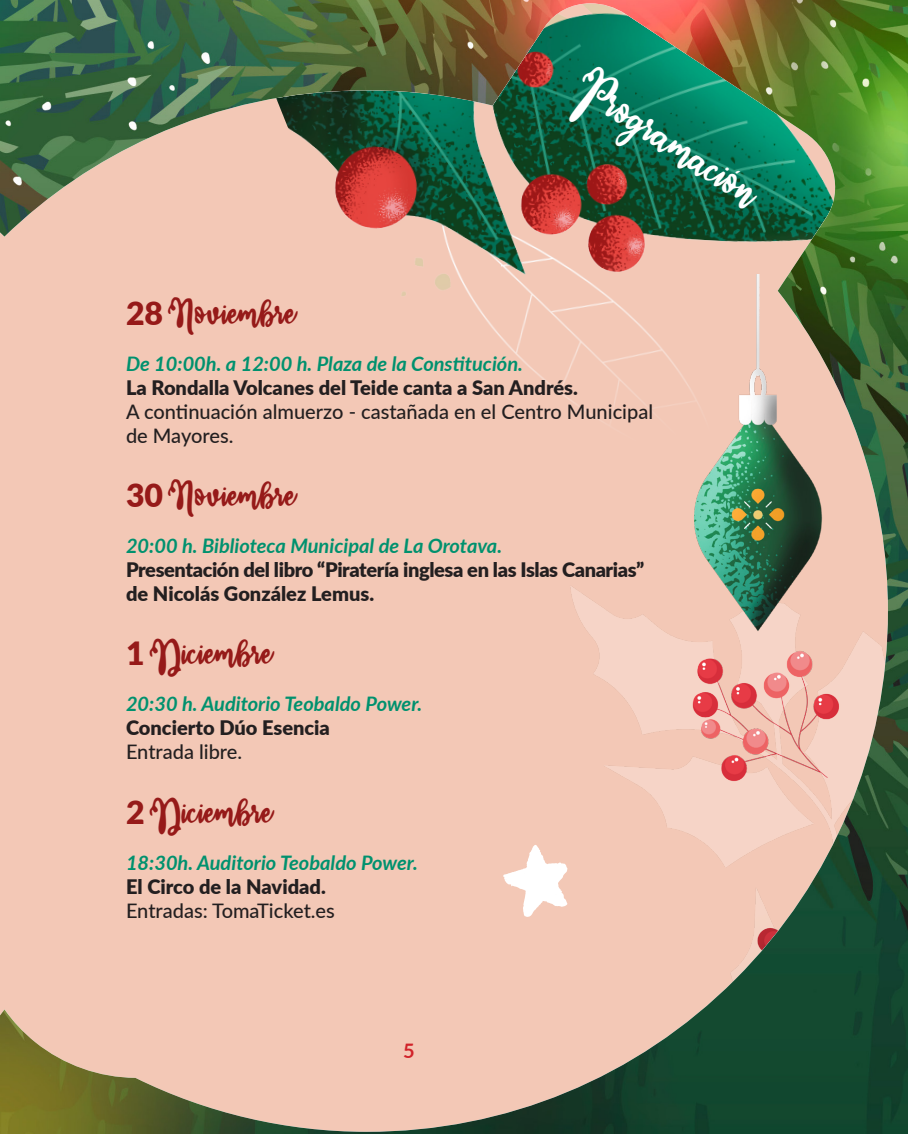
<style>
.page{position:relative;width:908px;height:1134px;background:#fff}
.page>*{position:absolute;margin:0;border:0;box-sizing:border-box;transform-origin:0 0}
.t1{font:26.6px "Calligraphy Stye";color:#fff}
.t2{font:22px "Calligraphy Stye";color:#961a19}
.t3{font:900 20px/24px "Lato";letter-spacing:-.005em;color:#231f20}
.t4{font:italic 700 20px "Lato";color:#00916e}
.t5{font:500 20px/24px "Lato";color:#231f20}
.t6{font:700 20px "Lato";color:#d1232a}
.s1{font-family:"Lato";font-weight:900;font-size:32px}
</style>
<div class="page">
<img style="left:0;top:0;width:907px;height:1134px">
<h1 class="t1" style="left:586px;top:72px;width:210px;rotate:33deg">Programación</h1>
<p class="t2" style="left:126px;top:302px;width:171px"><span class="s1">28</span> Noviembre</p>
<p class="t4" style="left:126px;top:349px;width:398px">De 10:00h. a 12:00 h. Plaza de la Constitución.</p>
<p class="t3" style="left:126px;top:374px;width:453px">La Rondalla Volcanes del Teide canta a San Andrés.</p>
<p class="t5" style="left:126px;top:398px;width:528px">A continuación almuerzo - castañada en el Centro Municipal de Mayores.</p>
<p class="t2" style="left:126px;top:484px;width:171px"><span class="s1">30</span> Noviembre</p>
<p class="t4" style="left:126px;top:531px;width:377px">20:00 h. Biblioteca Municipal de La Orotava.</p>
<p class="t3" style="left:126px;top:557px;width:519px">Presentación del libro “Piratería inglesa en las Islas Canarias” de Nicolás González Lemus.</p>
<p class="t2" style="left:126px;top:643px;width:148px"><span class="s1">1</span> Diciembre</p>
<p class="t4" style="left:126px;top:689px;width:298px">20:30 h. Auditorio Teobaldo Power.</p>
<p class="t3" style="left:126px;top:715px;width:205px">Concierto Dúo Esencia</p>
<p class="t5" style="left:126px;top:739px;width:118px">Entrada libre.</p>
<p class="t2" style="left:126px;top:801px;width:148px"><span class="s1">2</span> Diciembre</p>
<p class="t4" style="left:126px;top:848px;width:293px">18:30h. Auditorio Teobaldo Power.</p>
<p class="t3" style="left:126px;top:874px;width:201px">El Circo de la Navidad.</p>
<p class="t5" style="left:126px;top:898px;width:210px">Entradas: TomaTicket.es</p>
<p class="t6" style="left:403px;top:1036px;width:13px">5</p>
</div>
